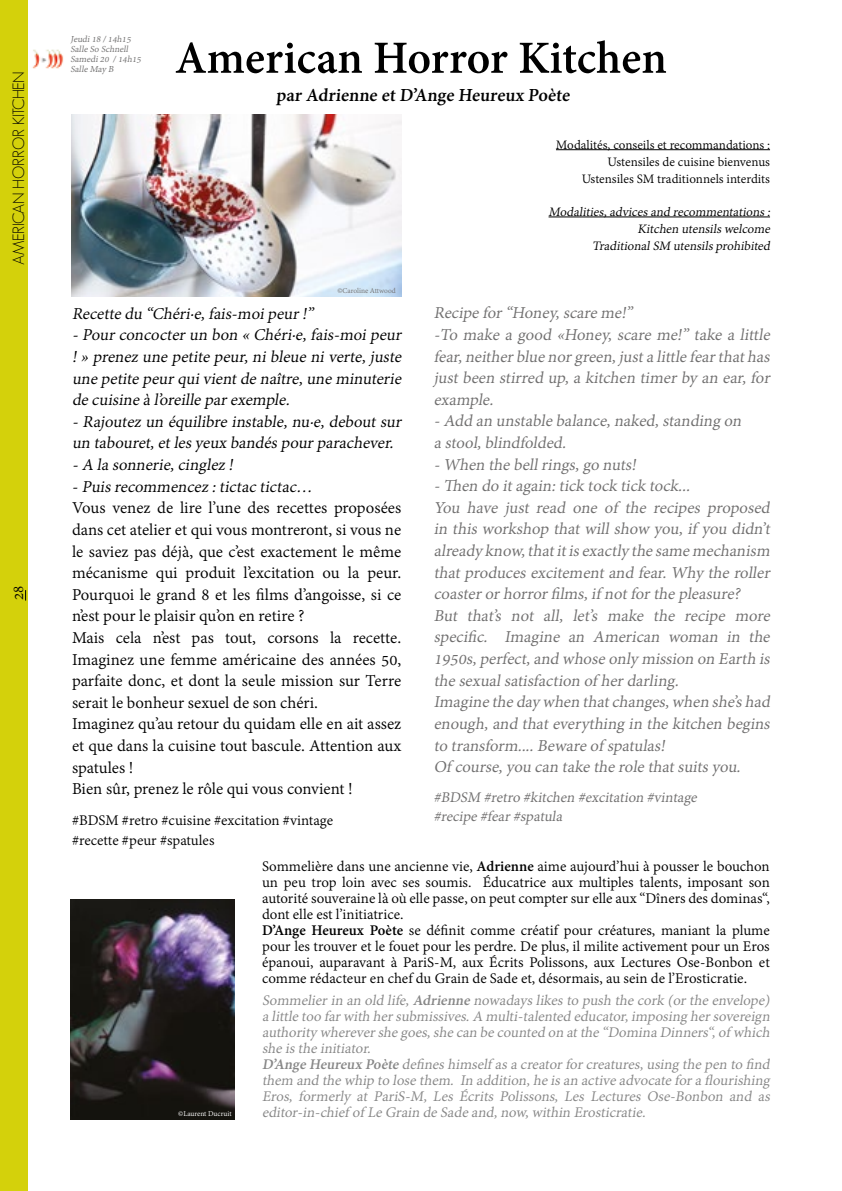
<style>
.page{position:relative;width:842px;height:1191px;background:#fff}
.page>*{position:absolute;margin:0;border:0;box-sizing:border-box;transform-origin:0 0}
.t1{font:700 50px "Adobe Gurmukhi";color:#000}
.t2{font:700 20px "Adobe Gurmukhi";color:#000}
.t3{font:italic 18px/21.6px "Adobe Gurmukhi";letter-spacing:-.01em;color:#706f6f}
.t4{font:18px/21.6px "Adobe Gurmukhi";color:#000}
.t5{font:italic 18px/21.6px "Adobe Gurmukhi";color:#000}
.t6{font:16px/16px "Adobe Gurmukhi";color:#000}
.t7{font:italic 16px/16px "Adobe Gurmukhi";letter-spacing:-.01em;color:#878787}
.t8{font:italic 16px/19.2px "Adobe Gurmukhi";color:#706f6f}
.t9{font:300 16px "Geosans";letter-spacing:-.025em;color:#000}
.t10{font:14px/16.8px "Adobe Gurmukhi";color:#000;text-align:right}
.t11{font:italic 14px/16.8px "Adobe Gurmukhi";color:#000;text-align:right}
.t12{font:italic 10px/10px "Adobe Gurmukhi";color:#706f6f}
.t13{font:8px "Adobe Gurmukhi";color:#706f6f}
.t14{font:8px "Adobe Gurmukhi";color:#fff}
.s1{font-weight:700}
</style>
<div class="page">
<div style="left:0;top:0;width:27px;height:1191px;background:#d4d10b"></div>
<img style="left:72px;top:115px;width:329px;height:181px">
<hr style="left:556px;top:149px;width:214px;height:1px;background:#000">
<hr style="left:548px;top:217px;width:222px;height:1px;background:#000">
<img style="left:71px;top:899px;width:163px;height:220px">
<img style="left:32px;top:49px;width:32px;height:19px">
<p class="t9" style="left:10px;top:265px;width:195px;rotate:-90deg">AMERICAN HORROR KITCHEN</p>
<p class="t6" style="left:11px;top:600px;width:16px;rotate:-90deg">28</p>
<p class="t12" style="left:71px;top:35px;width:74px">Jeudi18 /14h15<br>Salle So Schnell<br>Samedi20 /14h15<br>Salle May B</p>
<h1 class="t1" style="left:175px;top:30px;width:494px">American Horror Kitchen</h1>
<p class="t2" style="left:276px;top:84px;width:297px">par Adrienne et D’Ange Heureux Poète</p>
<p class="t13" style="left:337px;top:286px;width:60px">©Caroline Attwood</p>
<p class="t10" style="left:556px;top:137px;width:216px">Modalités, conseils et recommandations :<br>Ustensiles de cuisine bienvenus<br>Ustensiles SM traditionnels interdits</p>
<p class="t11" style="left:548px;top:204px;width:226px">Modalities,advicesand recommentations:<br>Kitchen utensilswelcome<br>TraditionalSM utensilsprohibited</p>
<p class="t5" style="left:72px;top:303px;width:334px">Recette du “Chéri·e,fais-moipeur!” -Pourconcocterun bon « Chéri·e,fais-moipeur !» prenez une petite peur,nibleue niverte,juste une petite peurquivientde naître,une minuterie de cuisine à l’oreille parexemple.</p>
<p class="t5" style="left:72px;top:411px;width:334px">- Raj outez un équilibre instable, nu·e, debout sur un tabouret,etlesyeux bandéspourparachever. -A la sonnerie,cinglez !<br>-Puisrecommencez :tictac tictac…</p>
<p class="t4" style="left:72px;top:498px;width:331px">Vous venez de lire l’une des recettes proposées dans cet atelier et qui vous montreront, si vous ne le saviez pas déjà, que c’est exactement le même mécanisme qui produit l’excitation ou la peur.<br>Pourquoi le grand 8 et les films d’angoisse, si ce n’est pour le plaisir qu’on en retire ?<br>Mais cela n’est pas tout, corsons la recette.<br>Imaginez une femme américaine des années 50, parfaite donc, et dont la seule mission sur Terre serait le bonheur sexuel de son chéri.<br>Imaginez qu’au retour du quidam elle en ait assez et que dans la cuisine tout bascule. Attention aux spatules !<br>Bien sûr, prenez le rôle qui vous convient !</p>
<p class="t6" style="left:72px;top:811px;width:263px;line-height:19.2px">#BDSM #retro #cuisine #excitation #vintage #recette #peur #spatules</p>
<p class="t3" style="left:434px;top:303px;width:341px">Recipe for“Honey,scare me!”<br>-To make a good «Honey, scare me!” take a little fear,neitherblue norgreen,justa little fearthathas just been stirred up, a kitchen timer by an ear, for example.<br>-Add an unstable balance,naked,standing on<br>a stool,blindfolded.<br>-When the bellrings,go nuts!<br>-Then do itagain:tick tock tick tock...<br>You have just read one of the recipes proposed in this workshop that will show you, if you didn’t already know,thatitisexactly the same mechanism that produces excitement and fear. Why the roller coasterorhorrorfilms,if notforthe pleasure?<br>But that’s not all, let’s make the recipe more specific. Imagine an American woman in the 1950s,perfect,and whose only mission on Earth is the sexualsatisfaction of herdarling.<br>Imagine the day when thatchanges,when she’shad enough,and thateverything in the kitchen begins to transform....Beware of spatulas!<br>Of course,you can take the role thatsuitsyou.</p>
<p class="t8" style="left:434px;top:788px;width:268px">#BDSM #retro #kitchen #excitation #vintage #recipe #fear#spatula</p>
<p class="t14" style="left:178px;top:1108px;width:55px">©Laurent Ducruit</p>
<p class="t6" style="left:262px;top:859px;width:509px">Sommelière dans une ancienne vie, <span class="s1">Adrienne</span> aime aujourd’hui à pousser le bouchon un peu trop loin avec ses soumis. Éducatrice aux multiples talents, imposant son autorité souveraine là où elle passe, on peut compter sur elle aux “Dîners des dominas“, dont elle est l’initiatrice.<br><span class="s1">D’Ange Heureux Poète</span> se définit comme créatif pour créatures, maniant la plume pour les trouver et le fouet pour les perdre. De plus, il milite activement pour un Eros épanoui, auparavant à PariS-M, aux Écrits Polissons, aux Lectures Ose-Bonbon et comme rédacteur en chef du Grain de Sade et, désormais, au sein de l’Erosticratie.</p>
<p class="t7" style="left:262px;top:993px;width:512px">Sommelierin an old life,<span class="s1">Adrienne</span> nowadayslikesto push the cork (orthe envelope) a little too farwith hersubmissives.A multi-talented educator,imposing hersovereign authority wherevershe goes,she can be counted on atthe “Domina Dinners“,of which she isthe initiator.<br><span class="s1">D’Ange Heureux Poète</span> defineshimself asa creatorforcreatures,using the pen to find them and the whip to lose them. In addition,he isan active advocate fora flourishing Eros, formerly at PariS-M, Les Écrits Polissons, Les Lectures Ose-Bonbon and as editor-in-chief of Le Grain de Sade and,now,within Erosticratie.</p>
</div>
